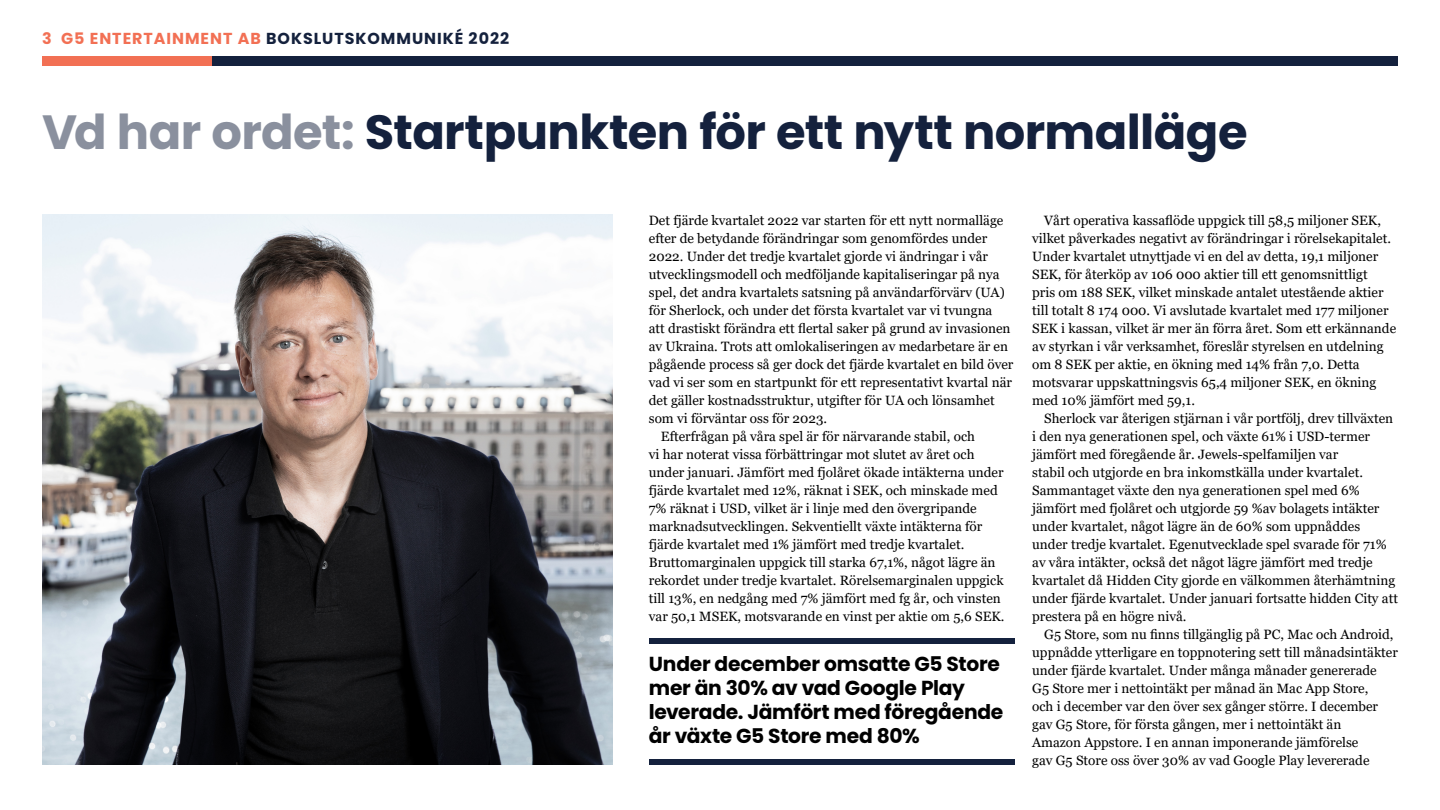
<style>
.page{position:relative;width:1440px;height:810px;background:#fff}
.page>*{position:absolute;margin:0;border:0;box-sizing:border-box;transform-origin:0 0}
.G5_Headline_64pt{font:700 48px "Poppins";letter-spacing:-.015em;color:#14213d}
.G5_Quote{font:700 20.25px/24px "Poppins";letter-spacing:-.015em;color:#000}
.t1{font:700 15.9px "Poppins";letter-spacing:.06em;color:#14213d}
.G5_Body_indent{font:13.5px/18px "Georgia";color:#000}
.s1{color:#f27054}
.s2{color:#8a909e}
</style>
<div class="page">
<div style="left:42px;top:56px;width:1356px;height:10px;background:#14213d"></div>
<div style="left:42px;top:56px;width:170px;height:10px;background:#f27054"></div>
<div style="left:649px;top:638px;width:365px;height:5px;background:#14213d"></div>
<div style="left:649px;top:759px;width:366px;height:6px;background:#14213d"></div>
<img style="left:42px;top:214px;width:571px;height:551px">
<p class="t1" style="left:42px;top:29px;width:469px"><span class="s1">3 G5 ENTERTAINMENT AB</span> BOKSLUTSKOMMUNIKÉ 2022</p>
<p class="G5_Headline_64pt" style="left:42px;top:105px;width:1207px"><span class="s2">Vd har ordet:</span> Startpunkten för ett nytt normalläge</p>
<p class="G5_Body_indent" style="left:649px;top:212px;width:366px">Det fjärde kvartalet 2022 var starten för ett nytt normalläge efter de betydande förändringar som genomfördes under 2022. Under det tredje kvartalet gjorde vi ändringar i vår utvecklingsmodell och medföljande kapitaliseringar på nya spel, det andra kvartalets satsning på användarförvärv (UA) för Sherlock, och under det första kvartalet var vi tvungna<br>att drastiskt förändra ett flertal saker på grund av invasionen av Ukraina. Trots att omlokaliseringen av medarbetare är en pågående process så ger dock det fjärde kvartalet en bild över vad vi ser som en startpunkt för ett representativt kvartal när det gäller kostnadsstruktur, utgifter för UA och lönsamhet som vi förväntar oss för 2023.</p>
<p class="G5_Body_indent" style="left:649px;top:428px;width:357px;text-indent:12px">Efterfrågan på våra spel är för närvarande stabil, och<br>vi har noterat vissa förbättringar mot slutet av året och under januari. Jämfört med fjolåret ökade intäkterna under fjärde kvartalet med 12%, räknat i SEK, och minskade med 7% räknat i USD, vilket är i linje med den övergripande marknadsutvecklingen. Sekventiellt växte intäkterna för fjärde kvartalet med 1% jämfört med tredje kvartalet.<br>Bruttomarginalen uppgick till starka 67,1%, något lägre än rekordet under tredje kvartalet. Rörelsemarginalen uppgick till 13%, en nedgång med 7% jämfört med fg år, och vinsten var 50,1 MSEK, motsvarande en vinst per aktie om 5,6 SEK.</p>
<p class="G5_Quote" style="left:649px;top:652px;width:356px">Under december omsatte G5 Store mer än 30% av vad Google Play leverade. Jämfört med föregående år växte G5 Store med 80%</p>
<p class="G5_Body_indent" style="left:1032px;top:212px;width:366px;text-indent:12px">Vårt operativa kassaflöde uppgick till 58,5 miljoner SEK, vilket påverkades negativt av förändringar i rörelsekapitalet.<br>Under kvartalet utnyttjade vi en del av detta, 19,1 miljoner SEK, för återköp av 106 000 aktier till ett genomsnittligt<br>pris om 188 SEK, vilket minskade antalet utestående aktier till totalt 8 174 000. Vi avslutade kvartalet med 177 miljoner SEK i kassan, vilket är mer än förra året. Som ett erkännande av styrkan i vår verksamhet, föreslår styrelsen en utdelning om 8 SEK per aktie, en ökning med 14% från 7,0. Detta motsvarar uppskattningsvis 65,4 miljoner SEK, en ökning med 10% jämfört med 59,1.</p>
<p class="G5_Body_indent" style="left:1032px;top:410px;width:367px;text-indent:12px">Sherlock var återigen stjärnan i vår portfölj, drev tillväxten i den nya generationen spel, och växte 61% i USD-termer jämfört med föregående år. Jewels-spelfamiljen var<br>stabil och utgjorde en bra inkomstkälla under kvartalet.<br>Sammantaget växte den nya generationen spel med 6% jämfört med fjolåret och utgjorde 59 %av bolagets intäkter under kvartalet, något lägre än de 60% som uppnåddes under tredje kvartalet. Egenutvecklade spel svarade för 71% av våra intäkter, också det något lägre jämfört med tredje kvartalet då Hidden City gjorde en välkommen återhämtning under fjärde kvartalet. Under januari fortsatte hidden City att prestera på en högre nivå.</p>
<p class="G5_Body_indent" style="left:1032px;top:626px;width:367px;text-indent:12px">G5 Store, som nu finns tillgänglig på PC, Mac och Android, uppnådde ytterligare en toppnotering sett till månadsintäkter under fjärde kvartalet. Under många månader genererade<br>G5 Store mer i nettointäkt per månad än Mac App Store,<br>och i december var den över sex gånger större. I december gav G5 Store, för första gången, mer i nettointäkt än<br>Amazon Appstore. I en annan imponerande jämförelse<br>gav G5 Store oss över 30% av vad Google Play levererade</p>
</div>
